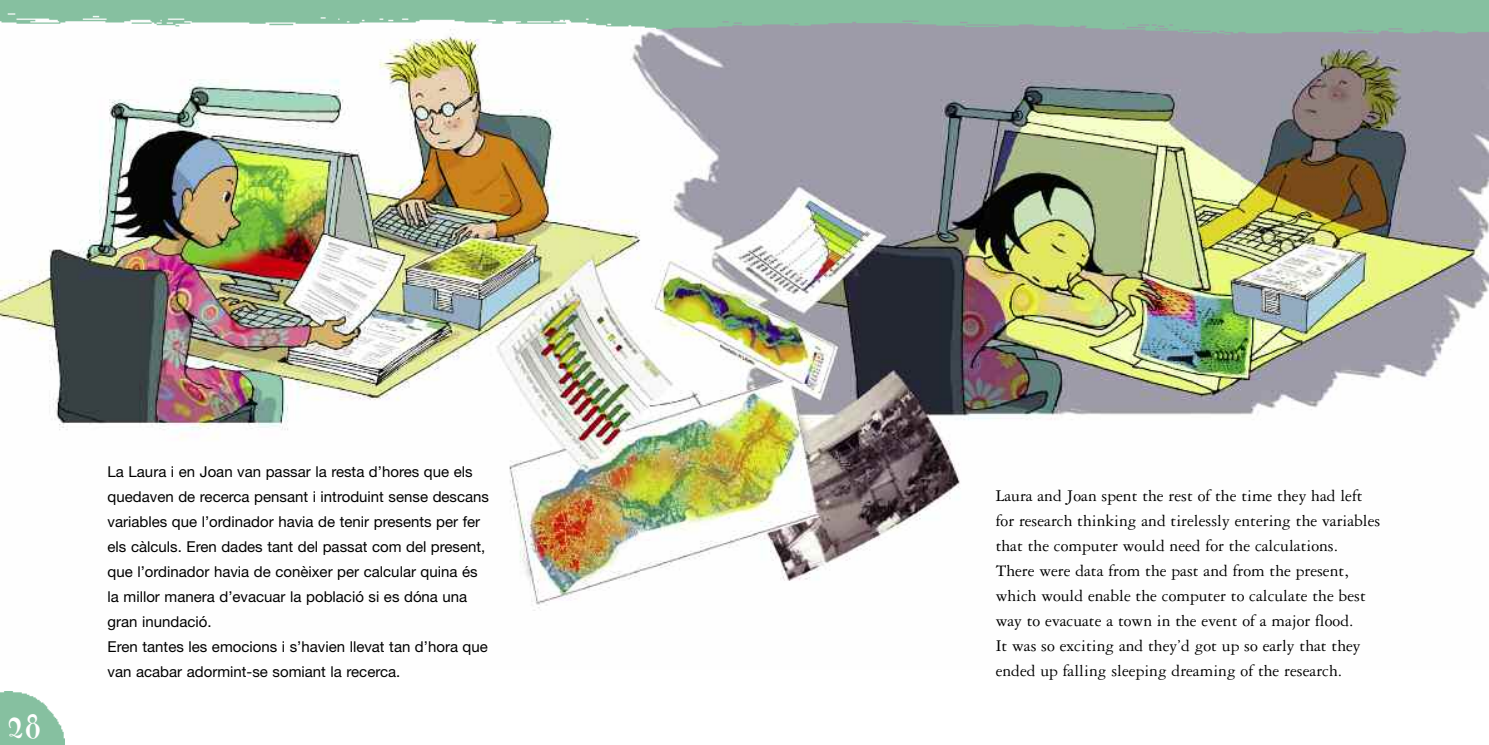
<style>
.page{position:relative;width:1489px;height:745px;background:#fff}
.page>*{position:absolute;margin:0;border:0;box-sizing:border-box;transform-origin:0 0}
.t1{font:700 38.88px "Fontesque";color:#fff}
.t2{font:17.5px/25px "Garamond Three";color:#000}
.t3{font:15px/25px "Helvetica Neue";color:#000}
</style>
<div class="page">
<img style="left:0;top:45px;width:1488px;height:566px">
<img style="left:0;top:0;width:744px;height:45px">
<img style="left:0;top:691px;width:65px;height:53px">
<h1 class="t1" style="left:8px;top:700px;width:34px">28</h1>
<p class="t3" style="left:108px;top:460px;width:383px">La Laura i en Joan van passar la resta d’hores que els quedaven de recerca pensant i introduint sense descans variables que l’ordinador havia de tenir presents per fer els càlculs. Eren dades tant del passat com del present, que l’ordinador havia de conèixer per calcular quina és la millor manera d’evacuar la població si es dóna una gran inundació.<br>Eren tantes les emocions i s’havien llevat tan d’hora que van acabar adormint-se somiant la recerca.</p>
<p class="t2" style="left:995px;top:484px;width:386px">Laura and Joan spent the rest of the time they had left for research thinking and tirelessly entering the variables that the computer would need for the calculations.<br>There were data from the past and from the present, which would enable the computer to calculate the best way to evacuate a town in the event of a major flood.<br>It was so exciting and they’d got up so early that they ended up falling sleeping dreaming of the research.</p>
</div>
